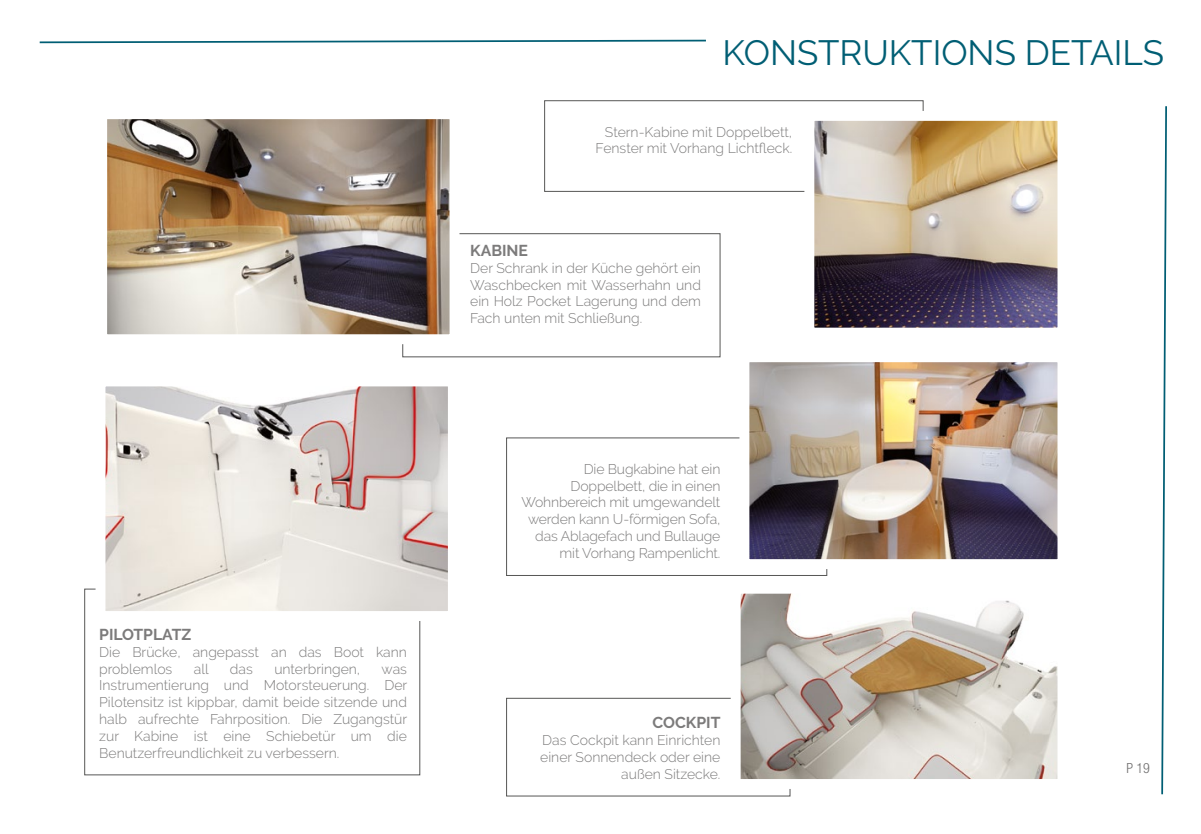
<style>
.page{position:relative;width:1201px;height:834px;background:#fff}
.page>*{position:absolute;margin:0;border:0;box-sizing:border-box;transform-origin:0 0}
.t1{font:35px "Raleway";color:#005e74}
.t2{font:700 15.75px "Raleway";color:#7c7b7b}
.t3{font:300 14px/16.8px "Raleway";color:#7c7b7b;text-align:right}
.t4{font:300 condensed 14px "Helvetica Neue LT Std";color:#706f6f}
</style>
<div class="page">
<svg style="left:39px;top:39px;width:667px;height:5px"></svg>
<svg style="left:1161px;top:106px;width:6px;height:689px"></svg>
<svg style="left:402px;top:233px;width:318px;height:124px"></svg>
<svg style="left:84px;top:588px;width:336px;height:187px"></svg>
<svg style="left:506px;top:697px;width:284px;height:99px"></svg>
<svg style="left:506px;top:437px;width:321px;height:139px"></svg>
<svg style="left:544px;top:100px;width:379px;height:92px"></svg>
<img style="left:108px;top:120px;width:340px;height:213px">
<div style="left:97px;top:109px;width:362px;height:235px;border:10px solid #fff"></div>
<img style="left:815px;top:122px;width:241px;height:204px">
<div style="left:804px;top:111px;width:263px;height:226px;border:10px solid #fff"></div>
<img style="left:107px;top:387px;width:340px;height:223px">
<img style="left:741px;top:594px;width:315px;height:183px">
<img style="left:750px;top:363px;width:306px;height:195px">
<div style="left:739px;top:352px;width:328px;height:217px;border:10px solid #fff"></div>
<p class="t2" style="left:99px;top:625px;width:93px">PILOTPLATZ</p>
<p class="t3" style="left:99px;top:643px;width:309px;text-align:left">Die Brücke, angepasst an das Boot kann problemlos</p>
<p class="t3" style="left:194px;top:660px;width:16px">all</p>
<p class="t3" style="left:230px;top:660px;width:24px">das</p>
<p class="t3" style="left:274px;top:660px;width:87px">unterbringen,</p>
<p class="t3" style="left:99px;top:660px;width:309px;text-align:justify;text-indent:282px">was Instrumentierung und Motorsteuerung. Der Pilotensitz ist kippbar, damit beide sitzende und halb aufrechte Fahrposition. Die Zugangstür zur Kabine ist eine Schiebetür um die Benutzerfreundlichkeit zu verbessern.</p>
<h1 class="t1" style="left:722px;top:32px;width:443px">KONSTRUKTIONS DETAILS</h1>
<p class="t3" style="left:595px;top:123px;width:198px">Stern-Kabine mit Doppelbett,<br>Fenster mit Vorhang Lichtfleck.</p>
<p class="t2" style="left:470px;top:241px;width:48px">KABINE</p>
<p class="t3" style="left:470px;top:259px;width:232px;text-align:justify">Der Schrank in der Küche gehört ein Waschbecken mit Wasserhahn und ein Holz Pocket Lagerung und dem Fach unten mit Schließung.</p>
<p class="t3" style="left:521px;top:460px;width:200px">Die Bugkabine hat ein<br>Doppelbett, die in einen<br>Wohnbereich mit umgewandelt werden kann U-förmigen Sofa, das Ablagefach und Bullauge mit Vorhang Rampenlicht.</p>
<p class="t2" style="left:652px;top:713px;width:12px">COC</p>
<p class="t2" style="left:686px;top:713px;width:36px">KPIT</p>
<p class="t3" style="left:540px;top:731px;width:182px">Das Cockpit kann Einrichten einer Sonnendeck oder eine außen Sitzecke.</p>
<p class="t4" style="left:1126px;top:760px;width:25px">P 19</p>
</div>
